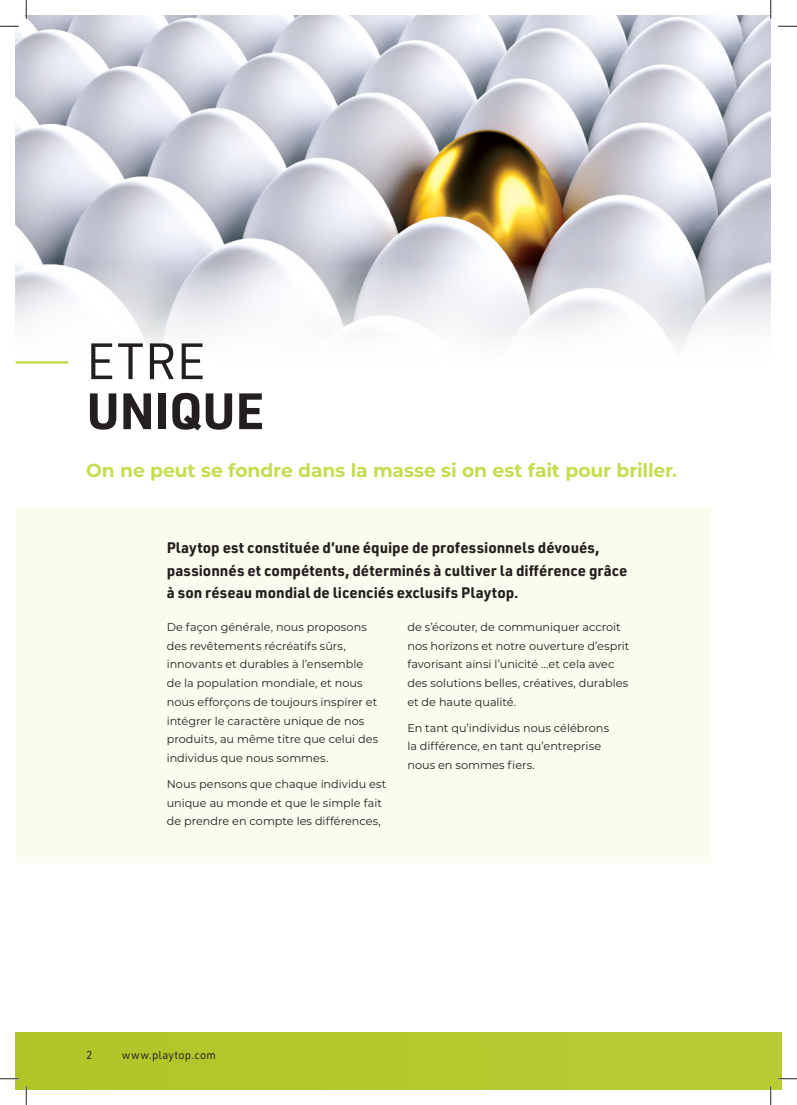
<style>
.page{position:relative;width:797px;height:1105px;background:#fff}
.page>*{position:absolute;margin:0;border:0;box-sizing:border-box;transform-origin:0 0}
.t1{font:700 50px "URWDIN";letter-spacing:-.015em;color:#241f1f}
.t2{font:50px "URWDIN";color:#241f1f}
.t3{font:700 18.75px "Montserrat";letter-spacing:-.005em;color:#c7dc50}
.t4{font:700 15px/22.5px "URWDIN";color:#241f1f}
.t5{font:11.25px/18.8px "Montserrat";color:#241f1f}
.t6{font:11.25px "URWDIN";letter-spacing:.02em;color:#241f1f}
</style>
<div class="page">
<div style="left:16px;top:1033px;width:765px;height:56px;background:#b4c82e"></div>
<div style="left:16px;top:507px;width:694px;height:356px;background:#fafced"></div>
<img style="left:16px;top:16px;width:754px;height:348px">
<hr style="left:16px;top:361px;width:52px;height:3px;background:#c7dc50">
<svg style="left:0;top:25px;width:19px;height:2px"></svg>
<svg style="left:778px;top:25px;width:19px;height:2px"></svg>
<svg style="left:0;top:1078px;width:19px;height:1px"></svg>
<svg style="left:778px;top:1078px;width:19px;height:1px"></svg>
<svg style="left:25px;top:0;width:2px;height:19px"></svg>
<svg style="left:25px;top:1086px;width:2px;height:19px"></svg>
<svg style="left:770px;top:0;width:1px;height:19px"></svg>
<svg style="left:770px;top:1086px;width:1px;height:19px"></svg>
<h1 class="t2" style="left:86px;top:328px;width:121px">ETRE</h1>
<h1 class="t1" style="left:86px;top:377px;width:180px">UNIQUE</h1>
<h2 class="t3" style="left:86px;top:457px;width:592px">On ne peut se fondre dans la masse si on est fait pour briller.</h2>
<h3 class="t4" style="left:167px;top:536px;width:462px">Playtop est constituée d’une équipe de professionnels dévoués, passionnés et compétents, déterminés à cultiver la différence grâce à son réseau mondial de licenciés exclusifs Playtop.</h3>
<p class="t5" style="left:167px;top:617px;width:213px">De façon générale, nous proposons des revêtements récréatifs sûrs, innovants et durables à l’ensemble de la population mondiale, et nous nous efforçons de toujours inspirer et intégrer le caractère unique de nos produits, au même titre que celui des individus que nous sommes.</p>
<p class="t5" style="left:167px;top:774px;width:221px">Nous pensons que chaque individu est unique au monde et que le simple fait de prendre en compte les différences,</p>
<p class="t5" style="left:407px;top:617px;width:223px">de s’écouter, de communiquer accroit nos horizons et notre ouverture d’esprit favorisant ainsi l’unicité …et cela avec des solutions belles, créatives, durables et de haute qualité.</p>
<p class="t5" style="left:407px;top:718px;width:203px">En tant qu’individus nous célébrons la différence, en tant qu’entreprise nous en sommes fiers.</p>
<p class="t6" style="left:86px;top:1048px;width:8px">2</p>
<p class="t6" style="left:122px;top:1048px;width:96px">www.playtop.com</p>
</div>
